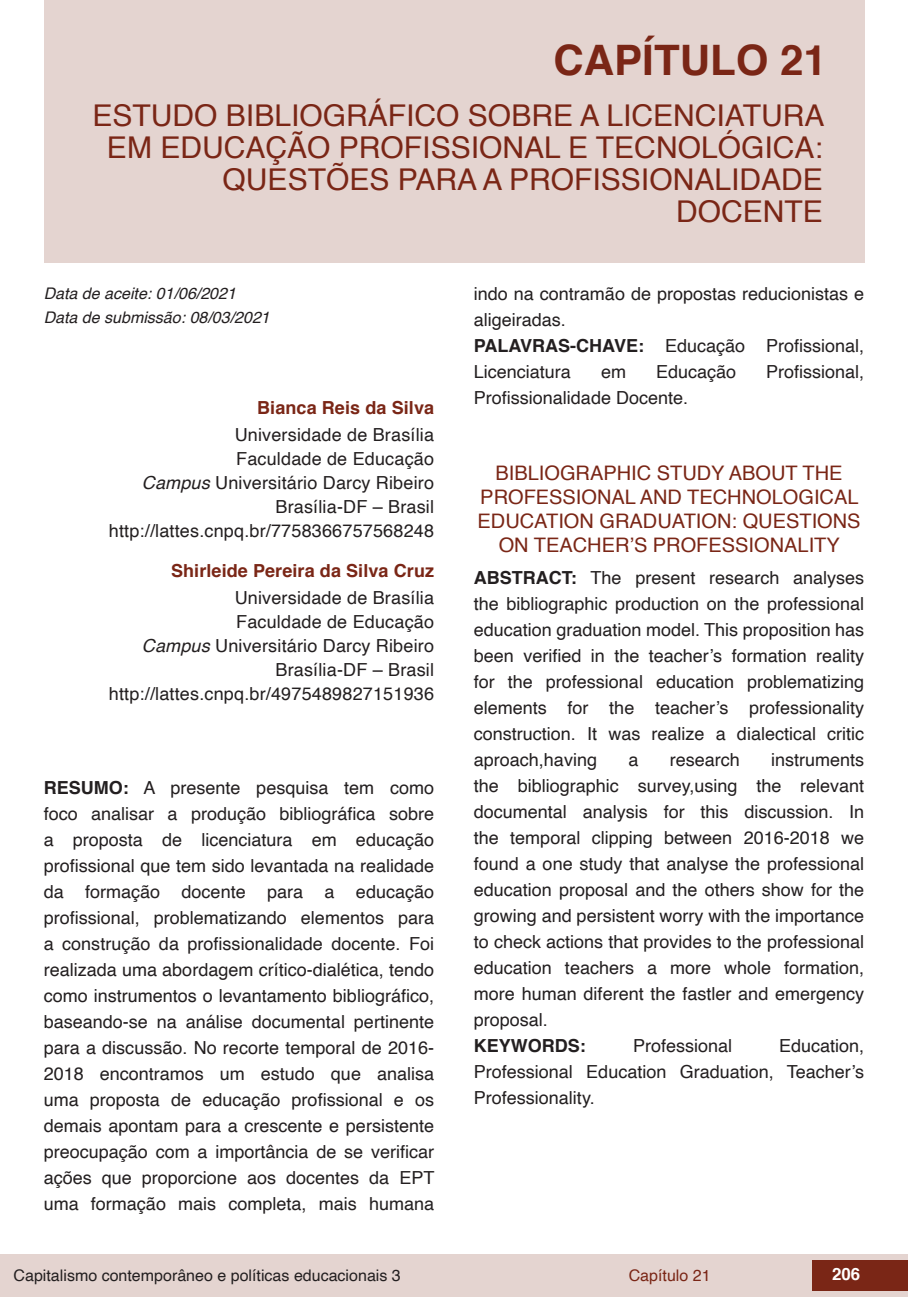
<style>
.page{position:relative;width:908px;height:1304px;background:#fff}
.page>*{position:absolute;margin:0;border:0;box-sizing:border-box;transform-origin:0 0}
.capítulos{font:700 42px "Helvetica";color:#7a2616}
.nome_artigos{font:30px/32px "Helvetica";color:#7a2616;text-align:right}
.título_Inglês{font:20px/24px "Helvetica";color:#7a2616;text-align:center}
.Resumos_e_PC_TXT{font:18px/26px "Helvetica";color:#231f20;text-align:justify}
.info_autores{font:18px "Helvetica";letter-spacing:.01em;color:#231f20}
.nome_autores{font:700 18px "Helvetica";letter-spacing:.005em;color:#7a2616}
.Resumos_e_PC_TXT-2{font:700 18px "Helvetica";color:#231f20}
.t1{font:700 16.8px "Helvetica";color:#fff}
.data{font:italic 16px "Helvetica";color:#231f20}
.t2{font:16px "Helvetica";color:#231f20}
.t3{font:16px "Helvetica";color:#7a2616}
.s1{font-style:italic}
.s2{font-weight:700}
</style>
<div class="page">
<div style="left:0;top:1254px;width:906px;height:43px;background:#e4d4d0"></div>
<div style="left:812px;top:1261px;width:95px;height:30px;background:#7a2616"></div>
<div style="left:44px;top:0;width:819px;height:263px;background:#e4d4d0"></div>
<p class="capítulos" style="left:553px;top:26px;width:275px">CAPÍTULO 21</p>
<p class="nome_artigos" style="left:92px;top:101px;width:733px">ESTUDO BIBLIOGRÁFICO SOBRE A LICENCIATURA<br>EM EDUCAÇÃO PROFISSIONAL E TECNOLÓGICA:<br>QUESTÕES PARA A PROFISSIONALIDADE<br>DOCENTE</p>
<p class="data" style="left:44px;top:280px;width:194px">Data de aceite: 01/06/2021</p>
<p class="data" style="left:44px;top:304px;width:227px">Data de submissão: 08/03/2021</p>
<p class="nome_autores" style="left:257px;top:393px;width:178px">Bianca Reis da Silva</p>
<p class="info_autores" style="left:234px;top:421px;width:201px">Universidade de Brasília</p>
<p class="info_autores" style="left:236px;top:445px;width:199px">Faculdade de Educação</p>
<p class="info_autores" style="left:142px;top:469px;width:293px"><span class="s1">Campus</span> Universitário Darcy Ribeiro</p>
<p class="info_autores" style="left:275px;top:493px;width:160px">Brasília-DF – Brasil</p>
<p class="info_autores" style="left:109px;top:517px;width:326px">http://lattes.cnpq.br/7758366757568248</p>
<p class="nome_autores" style="left:171px;top:556px;width:264px">Shirleide Pereira da Silva Cruz</p>
<p class="info_autores" style="left:234px;top:584px;width:201px">Universidade de Brasília</p>
<p class="info_autores" style="left:236px;top:608px;width:199px">Faculdade de Educação</p>
<p class="info_autores" style="left:142px;top:632px;width:293px"><span class="s1">Campus</span> Universitário Darcy Ribeiro</p>
<p class="info_autores" style="left:275px;top:656px;width:160px">Brasília-DF – Brasil</p>
<p class="info_autores" style="left:109px;top:680px;width:326px">http://lattes.cnpq.br/4975489827151936</p>
<p class="Resumos_e_PC_TXT" style="left:44px;top:775px;width:392px"><span class="s2">RESUMO:</span> A presente pesquisa tem como foco analisar a produção bibliográfica sobre a proposta de licenciatura em educação profissional que tem sido levantada na realidade da formação docente para a educação profissional, problematizando elementos para a construção da profissionalidade docente. Foi realizada uma abordagem crítico-dialética, tendo como instrumentos o levantamento bibliográfico, baseando-se na análise documental pertinente para a discussão. No recorte temporal de 2016- 2018 encontramos um estudo que analisa uma proposta de educação profissional e os demais apontam para a crescente e persistente preocupação com a importância de se verificar ações que proporcione aos docentes da EPT uma formação mais completa, mais humana</p>
<p class="Resumos_e_PC_TXT" style="left:473px;top:281px;width:392px">indo na contramão de propostas reducionistas e aligeiradas.</p>
<p class="Resumos_e_PC_TXT" style="left:473px;top:333px;width:392px"><span class="s2">PALAVRAS-CHAVE:</span> Educação Profissional,<br>Licenciatura</p>
<p class="Resumos_e_PC_TXT" style="left:600px;top:359px;width:27px">em</p>
<p class="Resumos_e_PC_TXT" style="left:655px;top:359px;width:82px">Educação</p>
<p class="Resumos_e_PC_TXT" style="left:765px;top:359px;width:100px">Profissional,</p>
<p class="Resumos_e_PC_TXT" style="left:473px;top:385px;width:216px">Profissionalidade Docente.</p>
<p class="título_Inglês" style="left:477px;top:462px;width:384px">BIBLIOGRAPHIC STUDY ABOUT THE<br>PROFESSIONAL AND TECHNOLOGICAL<br>EDUCATION GRADUATION: QUESTIONS<br>ON TEACHER’S PROFESSIONALITY</p>
<p class="Resumos_e_PC_TXT" style="left:473px;top:565px;width:392px"><span class="s2">ABSTRACT:</span> The present research analyses the bibliographic production on the professional education graduation model. This proposition has been verified in the teacher’s formation reality for the professional education problematizing elements for the teacher’s professionality construction. It was realize a dialectical critic aproach,having</p>
<p class="Resumos_e_PC_TXT" style="left:628px;top:747px;width:12px">a</p>
<p class="Resumos_e_PC_TXT" style="left:669px;top:747px;width:72px">research</p>
<p class="Resumos_e_PC_TXT" style="left:473px;top:747px;width:392px;text-indent:297px">instruments the bibliographic survey,using the relevant documental analysis for this discussion. In the temporal clipping between 2016-2018 we found a one study that analyse the professional education proposal and the others show for the growing and persistent worry with the importance to check actions that provides to the professional education teachers a more whole formation, more human diferent the fastler and emergency proposal.</p>
<p class="Resumos_e_PC_TXT-2" style="left:473px;top:1031px;width:113px">KEYWORDS:</p>
<p class="Resumos_e_PC_TXT" style="left:632px;top:1033px;width:101px">Professional</p>
<p class="Resumos_e_PC_TXT" style="left:473px;top:1033px;width:392px;text-indent:305px">Education, Professional Education Graduation, Teacher’s Professionality.</p>
<p class="t2" style="left:14px;top:1263px;width:388px">Capitalismo contemporâneo e políticas educacionais 3</p>
<p class="t3" style="left:628px;top:1263px;width:83px">Capítulo 21</p>
<p class="t1" style="left:831px;top:1261px;width:30px">206</p>
</div>
